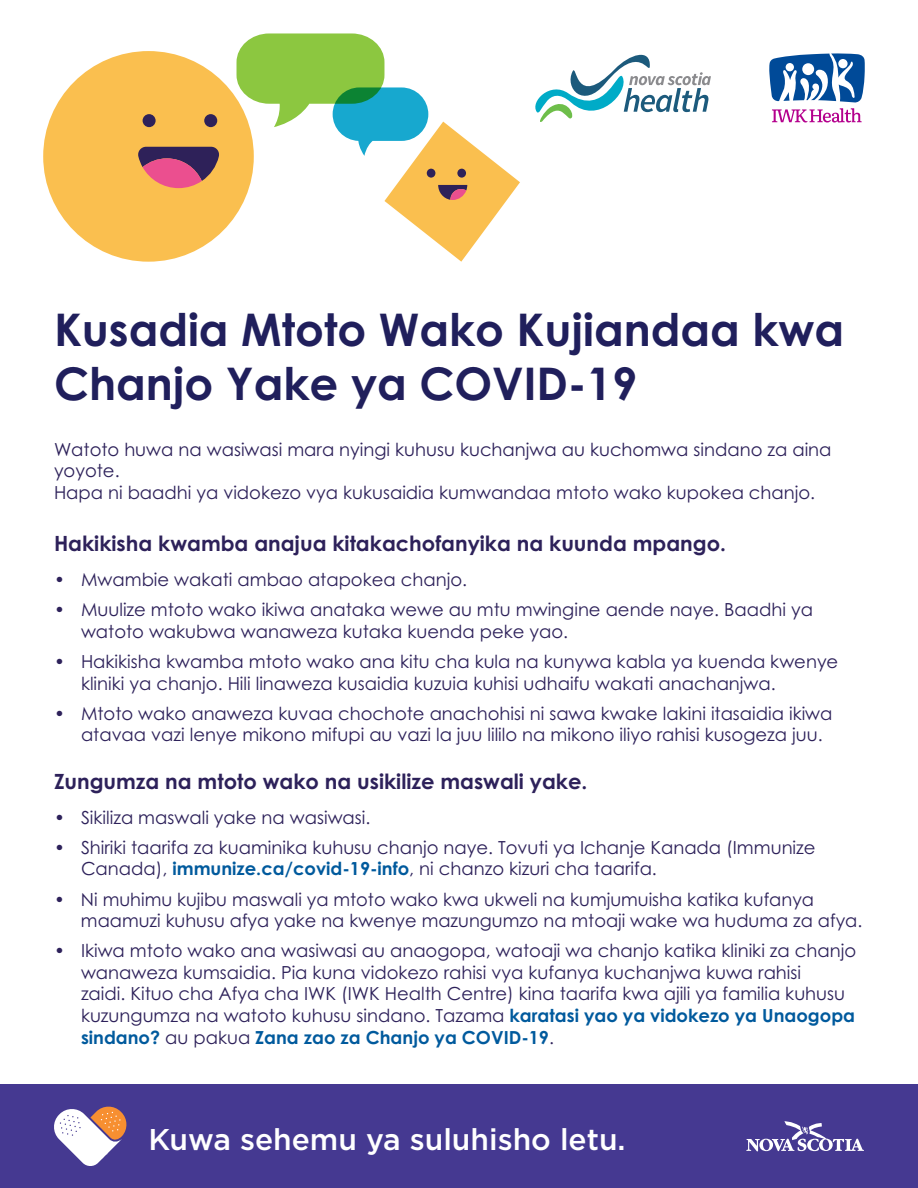
<style>
.page{position:relative;width:918px;height:1188px;background:#fff}
.page>*{position:absolute;margin:0;border:0;box-sizing:border-box;transform-origin:0 0}
.t1{font:700 45px/54px "Century Gothic Pro";color:#201f5c}
.t2{font:500 30px "Gotham";color:#fff}
.t3{font:700 21px "Century Gothic Pro";color:#2d215a}
.t4{font:18px/21.6px "Century Gothic Pro";color:#2d215a}
.s1{font-weight:700;color:#005a9d}
</style>
<div class="page">
<div style="left:0;top:1084px;width:918px;height:104px;background:#453991"></div>
<svg style="left:746px;top:1121px;width:118px;height:30px"></svg>
<svg style="left:54px;top:1106px;width:73px;height:60px"></svg>
<svg style="left:535px;top:55px;width:176px;height:67px"></svg>
<svg style="left:769px;top:53px;width:96px;height:70px"></svg>
<div style="left:43px;top:51px;width:211px;height:211px;background:#fabf4f;border-radius:50%"></div>
<svg style="left:138px;top:147px;width:81px;height:41px"></svg>
<div style="left:143px;top:114px;width:13px;height:13px;background:#2e2159;border-radius:50%"></div>
<div style="left:204px;top:114px;width:13px;height:13px;background:#2e2159;border-radius:50%"></div>
<svg style="left:237px;top:33px;width:283px;height:229px"></svg>
<h1 class="t1" style="left:54px;top:302px;width:792px">Kusadia Mtoto Wako Kujiandaa kwa<br>Chanjo Yake ya COVID-19</h1>
<p class="t4" style="left:54px;top:438px;width:779px">Watoto huwa na wasiwasi mara nyingi kuhusu kuchanjwa au kuchomwa sindano za aina yoyote.<br>Hapa ni baadhi ya vidokezo vya kukusaidia kumwandaa mtoto wako kupokea chanjo.</p>
<p class="t3" style="left:54px;top:531px;width:674px">Hakikisha kwamba anajua kitakachofanyika na kuunda mpango.</p>
<p class="t4" style="left:54px;top:569px;width:415px">• Mwambie wakati ambao atapokea chanjo.</p>
<p class="t4" style="left:81px;top:599px;width:734px;text-indent:-27px">• Muulize mtoto wako ikiwa anataka wewe au mtu mwingine aende naye. Baadhi ya watoto wakubwa wanaweza kutaka kuenda peke yao.</p>
<p class="t4" style="left:81px;top:651px;width:759px;text-indent:-27px">• Hakikisha kwamba mtoto wako ana kitu cha kula na kunywa kabla ya kuenda kwenye kliniki ya chanjo. Hili linaweza kusaidia kuzuia kuhisi udhaifu wakati anachanjwa.</p>
<p class="t4" style="left:81px;top:702px;width:753px;text-indent:-27px">• Mtoto wako anaweza kuvaa chochote anachohisi ni sawa kwake lakini itasaidia ikiwa atavaa vazi lenye mikono mifupi au vazi la juu lililo na mikono iliyo rahisi kusogeza juu.</p>
<p class="t3" style="left:54px;top:768px;width:535px">Zungumza na mtoto wako na usikilize maswali yake.</p>
<p class="t4" style="left:54px;top:806px;width:318px">• Sikiliza maswali yake na wasiwasi.</p>
<p class="t4" style="left:81px;top:836px;width:736px;text-indent:-27px">• Shiriki taarifa za kuaminika kuhusu chanjo naye. Tovuti ya Ichanje Kanada (Immunize<br>Canada), <span class="s1">immunize.ca/covid-19-info</span>, ni chanzo kizuri cha taarifa.</p>
<p class="t4" style="left:81px;top:888px;width:783px;text-indent:-27px">• Ni muhimu kujibu maswali ya mtoto wako kwa ukweli na kumjumuisha katika kufanya maamuzi kuhusu afya yake na kwenye mazungumzo na mtoaji wake wa huduma za afya.</p>
<p class="t4" style="left:81px;top:940px;width:777px;text-indent:-27px">• Ikiwa mtoto wako ana wasiwasi au anaogopa, watoaji wa chanjo katika kliniki za chanjo wanaweza kumsaidia. Pia kuna vidokezo rahisi vya kufanya kuchanjwa kuwa rahisi<br>zaidi. Kituo cha Afya cha IWK (IWK Health Centre) kina taarifa kwa ajili ya familia kuhusu kuzungumza na watoto kuhusu sindano. Tazama <span class="s1">karatasi yao ya vidokezo ya Unaogopa sindano?</span> au pakua <span class="s1">Zana zao za Chanjo ya COVID-19</span>.</p>
<h2 class="t2" style="left:148px;top:1120px;width:479px">Kuwa sehemu ya suluhisho letu.</h2>
</div>
